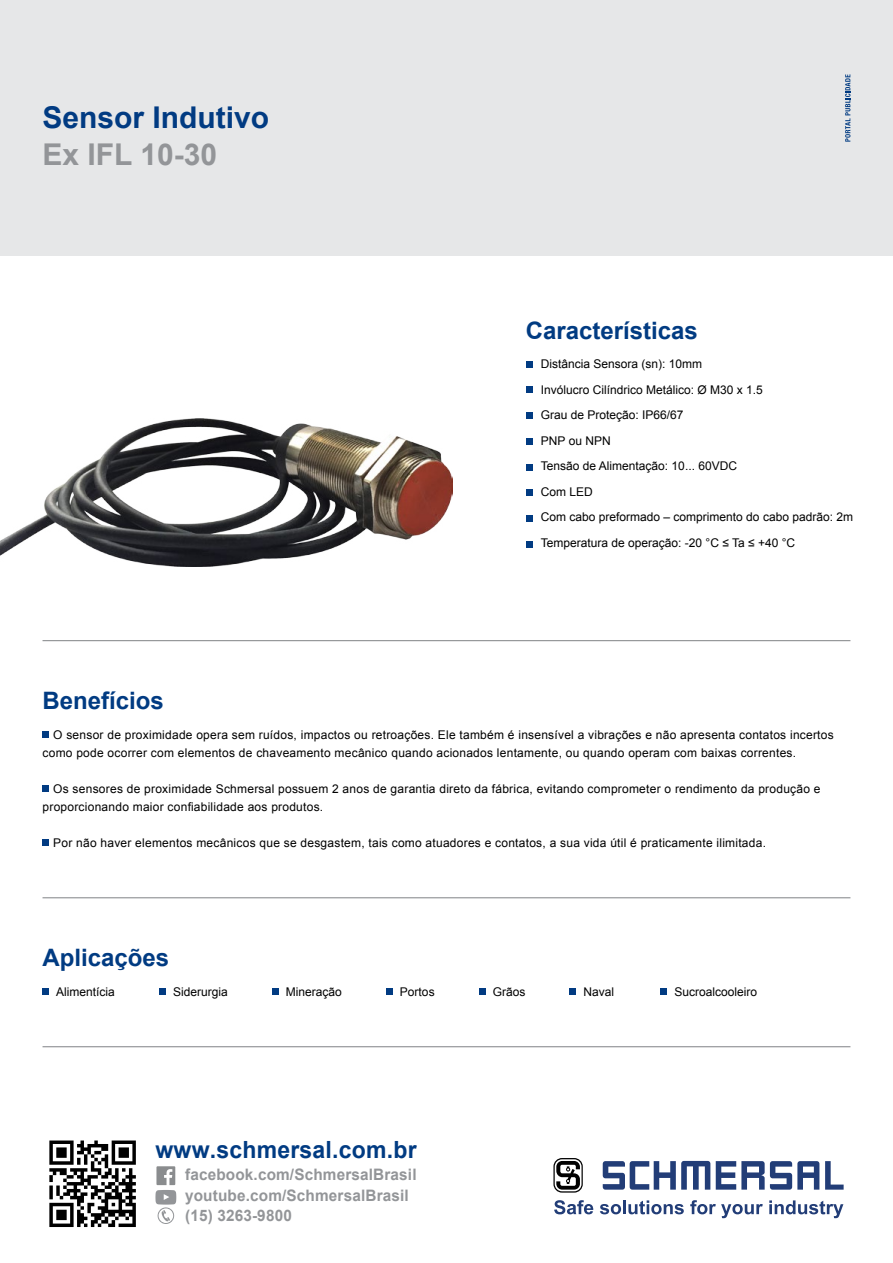
<style>
.page{position:relative;width:893px;height:1263px;background:#fff}
.page>*{position:absolute;margin:0;border:0;box-sizing:border-box;transform-origin:0 0}
.t1{font:700 30px "Arial";color:#013b82}
.t2{font:700 30px "Arial";color:#939598}
.t3{font:700 24px "Arial";color:#013b82}
.t4{font:700 23.7px "Arial";letter-spacing:.01em;color:#013b82}
.t5{font:700 15.75px/20.5px "Arial";letter-spacing:.01em;color:#939598}
.t6{font:12px/18px "Arial";letter-spacing:.02em;color:#000}
.t7{font:12px/25.5px "Arial";color:#000}
</style>
<div class="page">
<div style="left:0;top:0;width:893px;height:255px;background:#e6e7e8"></div>
<hr style="left:43px;top:1046px;width:807px;height:1px;background:#808285">
<hr style="left:43px;top:897px;width:807px;height:1px;background:#808285">
<hr style="left:43px;top:640px;width:807px;height:1px;background:#808285">
<img style="left:0;top:418px;width:452px;height:149px">
<svg style="left:553px;top:1158px;width:30px;height:34px"></svg>
<svg style="left:825px;top:1161px;width:19px;height:28px"></svg>
<svg style="left:603px;top:1161px;width:107px;height:29px"></svg>
<svg style="left:716px;top:1161px;width:103px;height:29px"></svg>
<svg style="left:554px;top:1200px;width:39px;height:14px"></svg>
<svg style="left:600px;top:1204px;width:21px;height:10px"></svg>
<hr style="left:623px;top:1200px;width:3px;height:14px;background:#223d77">
<svg style="left:628px;top:1200px;width:56px;height:14px"></svg>
<svg style="left:690px;top:1200px;width:73px;height:18px"></svg>
<svg style="left:769px;top:1200px;width:74px;height:18px"></svg>
<svg style="left:49px;top:1140px;width:87px;height:87px"></svg>
<svg style="left:155px;top:1166px;width:21px;height:58px"></svg>
<svg style="left:526px;top:361px;width:6px;height:6px"></svg>
<svg style="left:526px;top:387px;width:6px;height:6px"></svg>
<div style="left:526px;top:412px;width:6px;height:7px;background:#013b82"></div>
<svg style="left:526px;top:438px;width:6px;height:6px"></svg>
<svg style="left:526px;top:464px;width:6px;height:6px"></svg>
<svg style="left:526px;top:490px;width:6px;height:6px"></svg>
<div style="left:526px;top:515px;width:6px;height:7px;background:#013b82"></div>
<svg style="left:526px;top:541px;width:6px;height:6px"></svg>
<div style="left:43px;top:731px;width:6px;height:7px;background:#013b82"></div>
<div style="left:43px;top:785px;width:6px;height:7px;background:#013b82"></div>
<div style="left:43px;top:839px;width:6px;height:7px;background:#013b82"></div>
<div style="left:43px;top:988px;width:6px;height:7px;background:#013b82"></div>
<div style="left:159px;top:988px;width:7px;height:7px;background:#013b82"></div>
<div style="left:272px;top:988px;width:6px;height:7px;background:#013b82"></div>
<div style="left:386px;top:988px;width:6px;height:7px;background:#013b82"></div>
<div style="left:479px;top:988px;width:6px;height:7px;background:#013b82"></div>
<div style="left:570px;top:988px;width:6px;height:7px;background:#013b82"></div>
<div style="left:661px;top:988px;width:6px;height:7px;background:#013b82"></div>
<svg style="left:845px;top:74px;width:5px;height:68px"></svg>
<h1 class="t1" style="left:43px;top:97px;width:228px">Sensor Indutivo</h1>
<h1 class="t2" style="left:43px;top:135px;width:176px">Ex IFL 10-30</h1>
<h2 class="t3" style="left:526px;top:314px;width:174px">Características</h2>
<p class="t7" style="left:541px;top:352px;width:314px">Distância Sensora (sn): 10mm<br>Invólucro Cilíndrico Metálico: Ø M30 x 1.5<br>Grau de Proteção: IP66/67<br>PNP ou NPN<br>Tensão de Alimentação: 10... 60VDC<br>Com LED<br>Com cabo preformado – comprimento do cabo padrão: 2m<br>Temperatura de operação: -20 °C ≤ Ta ≤ +40 °C</p>
<h2 class="t3" style="left:43px;top:685px;width:123px">Benefícios</h2>
<p class="t6" style="left:43px;top:726px;width:793px;text-indent:11px">O sensor de proximidade opera sem ruídos, impactos ou retroações. Ele também é insensível a vibrações e não apresenta contatos incertos como pode ocorrer com elementos de chaveamento mecânico quando acionados lentamente, ou quando operam com baixas correntes.</p>
<p class="t6" style="left:43px;top:780px;width:780px;text-indent:11px">Os sensores de proximidade Schmersal possuem 2 anos de garantia direto da fábrica, evitando comprometer o rendimento da produção e proporcionando maior confiabilidade aos produtos.</p>
<p class="t6" style="left:53px;top:834px;width:714px">Por não haver elementos mecânicos que se desgastem, tais como atuadores e contatos, a sua vida útil é praticamente ilimitada.</p>
<h2 class="t3" style="left:43px;top:942px;width:128px">Aplicações</h2>
<p class="t7" style="left:56px;top:979px;width:60px">Alimentícia</p>
<p class="t7" style="left:173px;top:979px;width:56px">Siderurgia</p>
<p class="t7" style="left:286px;top:979px;width:58px">Mineração</p>
<p class="t6" style="left:400px;top:983px;width:36px">Portos</p>
<p class="t6" style="left:493px;top:983px;width:34px">Grãos</p>
<p class="t6" style="left:584px;top:983px;width:32px">Naval</p>
<p class="t7" style="left:674px;top:979px;width:84px">Sucroalcooleiro</p>
<h3 class="t4" style="left:155px;top:1134px;width:263px">www.schmersal.com.br</h3>
<h3 class="t5" style="left:185px;top:1165px;width:233px">facebook.com/SchmersalBrasil youtube.com/SchmersalBrasil (15) 3263-9800</h3>
</div>
